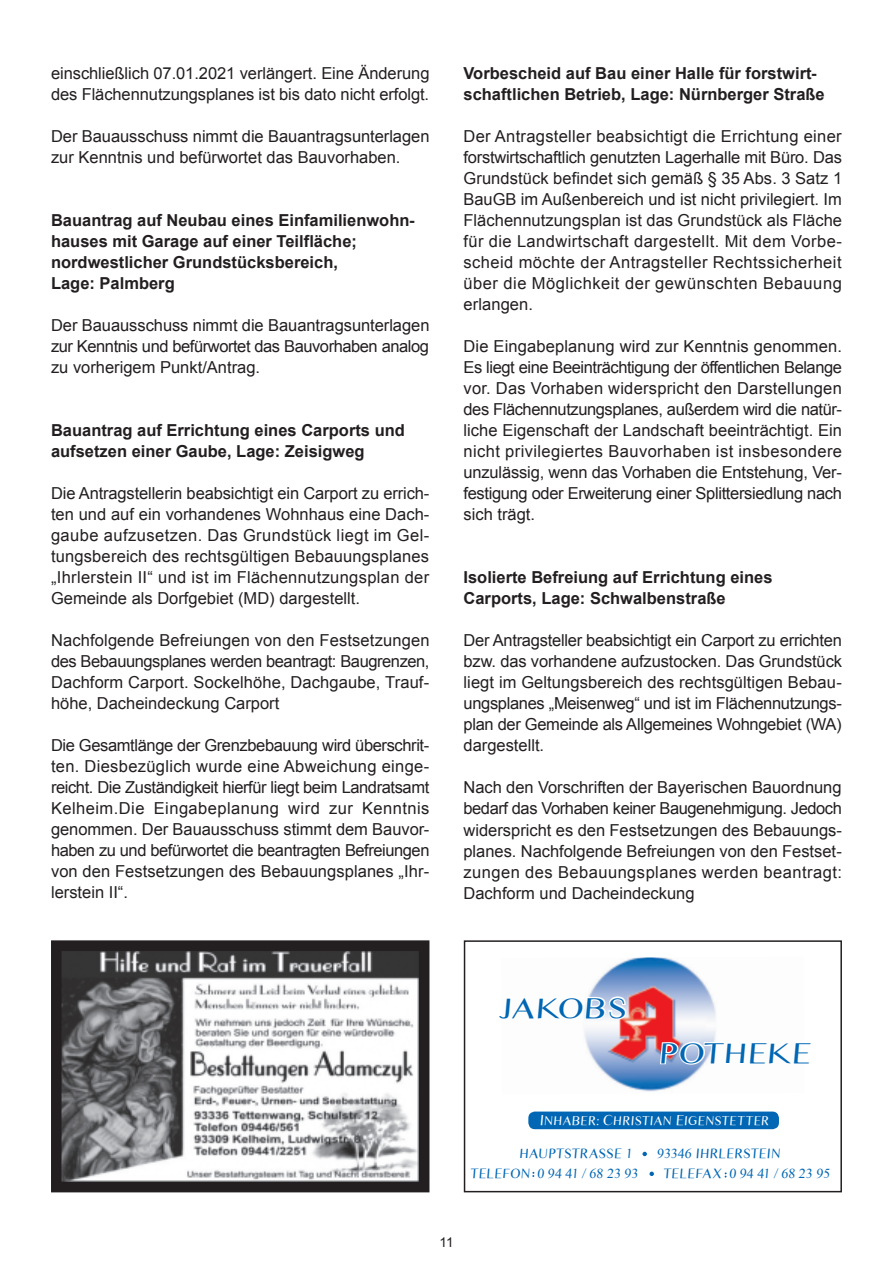
<style>
.page{position:relative;width:893px;height:1263px;background:#fff}
.page>*{position:absolute;margin:0;border:0;box-sizing:border-box;transform-origin:0 0}
.t1{font:29.4px "Times Sans Serif";color:#0166b3;scale:1.2 1}
.t2{font:16.5px/21px "Arial";color:#231f20;text-align:justify}
.t3{font:700 16.5px/21px "Arial";color:#231f20}
.t4{font:13.95px "Times Sans Serif";color:#0166b3}
.t5{font:13.5px "Arial";color:#231f20}
.t6{font:13.2px "Times Sans Serif";color:#fff}
.s1{font-size:14.85px}
</style>
<div class="page">
<img style="left:597px;top:957px;width:107px;height:135px">
<svg style="left:584px;top:957px;width:44px;height:108px"></svg>
<svg style="left:658px;top:983px;width:58px;height:83px"></svg>
<div style="left:528px;top:1111px;width:251px;height:18px;background:#0166b3;border-radius:7px"></div>
<svg style="left:642px;top:1152px;width:5px;height:4px"></svg>
<svg style="left:649px;top:1171px;width:5px;height:5px"></svg>
<div style="left:464px;top:940px;width:378px;height:252px;border:2px solid #231f20"></div>
<img style="left:62px;top:951px;width:356px;height:230px">
<div style="left:51px;top:940px;width:378px;height:252px;border:10px solid #231f20"></div>
<p class="t2" style="left:51px;top:63px;width:380px">einschließlich 07.01.2021 verlängert. Eine Änderung des Flächennutzungsplanes ist bis dato nicht erfolgt.</p>
<p class="t2" style="left:51px;top:126px;width:380px">Der Bauausschuss nimmt die Bauantragsunterlagen zur Kenntnis und befürwortet das Bauvorhaben.</p>
<p class="t3" style="left:51px;top:211px;width:365px">Bauantrag auf Neubau eines Einfamilienwohn&shy;hauses mit Garage auf einer Teilfläche; nordwestlicher Grundstücksbereich,<br>Lage: Palmberg</p>
<p class="t2" style="left:51px;top:315px;width:380px">Der Bauausschuss nimmt die Bauantragsunterlagen zur Kenntnis und befürwortet das Bauvorhaben analog zu vorherigem Punkt/Antrag.</p>
<p class="t3" style="left:51px;top:421px;width:355px">Bauantrag auf Errichtung eines Carports und aufsetzen einer Gaube, Lage: Zeisigweg</p>
<p class="t2" style="left:51px;top:483px;width:380px">Die Antragstellerin beabsichtigt ein Carport zu errich&shy;ten und auf ein vorhandenes Wohnhaus eine Dach&shy;gaube aufzusetzen. Das Grundstück liegt im Gel&shy;tungsbereich des rechtsgültigen Bebauungsplanes „Ihrlerstein II“ und ist im Flächennutzungsplan der Gemeinde als Dorfgebiet (MD) dargestellt.</p>
<p class="t2" style="left:51px;top:630px;width:380px">Nachfolgende Befreiungen von den Festsetzungen des Bebauungsplanes werden beantragt: Baugrenzen, Dachform Carport. Sockelhöhe, Dachgaube, Trauf&shy;höhe, Dacheindeckung Carport</p>
<p class="t2" style="left:51px;top:735px;width:380px">Die Gesamtlänge der Grenzbebauung wird überschrit&shy;ten. Diesbezüglich wurde eine Abweichung einge&shy;reicht. Die Zuständigkeit hierfür liegt beim Landratsamt Kelheim.Die Eingabeplanung wird zur Kenntnis genommen. Der Bauausschuss stimmt dem Bauvor&shy;haben zu und befürwortet die beantragten Befreiungen von den Festsetzungen des Bebauungsplanes „Ihr&shy;lerstein II“.</p>
<p class="t3" style="left:463px;top:64px;width:363px">Vorbescheid auf Bau einer Halle für forstwirt&shy;schaftlichen Betrieb, Lage: Nürnberger Straße</p>
<p class="t2" style="left:463px;top:126px;width:380px">Der Antragsteller beabsichtigt die Errichtung einer forstwirtschaftlich genutzten Lagerhalle mit Büro. Das Grundstück befindet sich gemäß § 35 Abs. 3 Satz 1<br>BauGB im Außenbereich und ist nicht privilegiert. Im Flächennutzungsplan ist das Grundstück als Fläche für die Landwirtschaft dargestellt. Mit dem Vorbe&shy;scheid möchte der Antragsteller Rechtssicherheit über die Möglichkeit der gewünschten Bebauung erlangen.</p>
<p class="t2" style="left:463px;top:336px;width:380px">Die Eingabeplanung wird zur Kenntnis genommen.<br>Es liegt eine Beeinträchtigung der öffentlichen Belange vor. Das Vorhaben widerspricht den Darstellungen des Flächennutzungsplanes, außerdem wird die natür&shy;liche Eigenschaft der Landschaft beeinträchtigt. Ein nicht privilegiertes Bauvorhaben ist insbesondere unzulässig, wenn das Vorhaben die Entstehung, Ver&shy;festigung oder Erweiterung einer Splittersiedlung nach sich trägt.</p>
<p class="t3" style="left:463px;top:568px;width:310px">Isolierte Befreiung auf Errichtung eines<br>Carports, Lage: Schwalbenstraße</p>
<p class="t2" style="left:463px;top:630px;width:380px">Der Antragsteller beabsichtigt ein Carport zu errichten bzw. das vorhandene aufzustocken. Das Grundstück liegt im Geltungsbereich des rechtsgültigen Bebau&shy;ungsplanes „Meisenweg“ und ist im Flächennutzungs&shy;plan der Gemeinde als Allgemeines Wohngebiet (WA) dargestellt.</p>
<p class="t2" style="left:463px;top:777px;width:380px">Nach den Vorschriften der Bayerischen Bauordnung bedarf das Vorhaben keiner Baugenehmigung. Jedoch widerspricht es den Festsetzungen des Bebauungs&shy;planes. Nachfolgende Befreiungen von den Festset&shy;zungen des Bebauungsplanes werden beantragt:<br>Dachform und Dacheindeckung</p>
<h1 class="t1" style="left:499px;top:988px;width:111px">JAKOBS</h1>
<h1 class="t1" style="left:657px;top:1033px;width:133px">POTHEKE</h1>
<p class="t6" style="left:539px;top:1111px;width:233px"><span class="s1">I</span>NHABER: <span class="s1">C</span>HRISTIAN <span class="s1">E</span>IGENSTETTER</p>
<p class="t4" style="left:519px;top:1144px;width:117px">HAUPTSTRASSE 1</p>
<p class="t4" style="left:657px;top:1144px;width:127px">93346 IHRLERSTEIN</p>
<p class="t4" style="left:470px;top:1164px;width:172px">TELEFON 0 94 41 / 68 23 93</p>
<p class="t4" style="left:663px;top:1164px;width:170px">TELEFAX 0 94 41 / 68 23 95</p>
<p class="t5" style="left:439px;top:1234px;width:16px">11</p>
</div>
